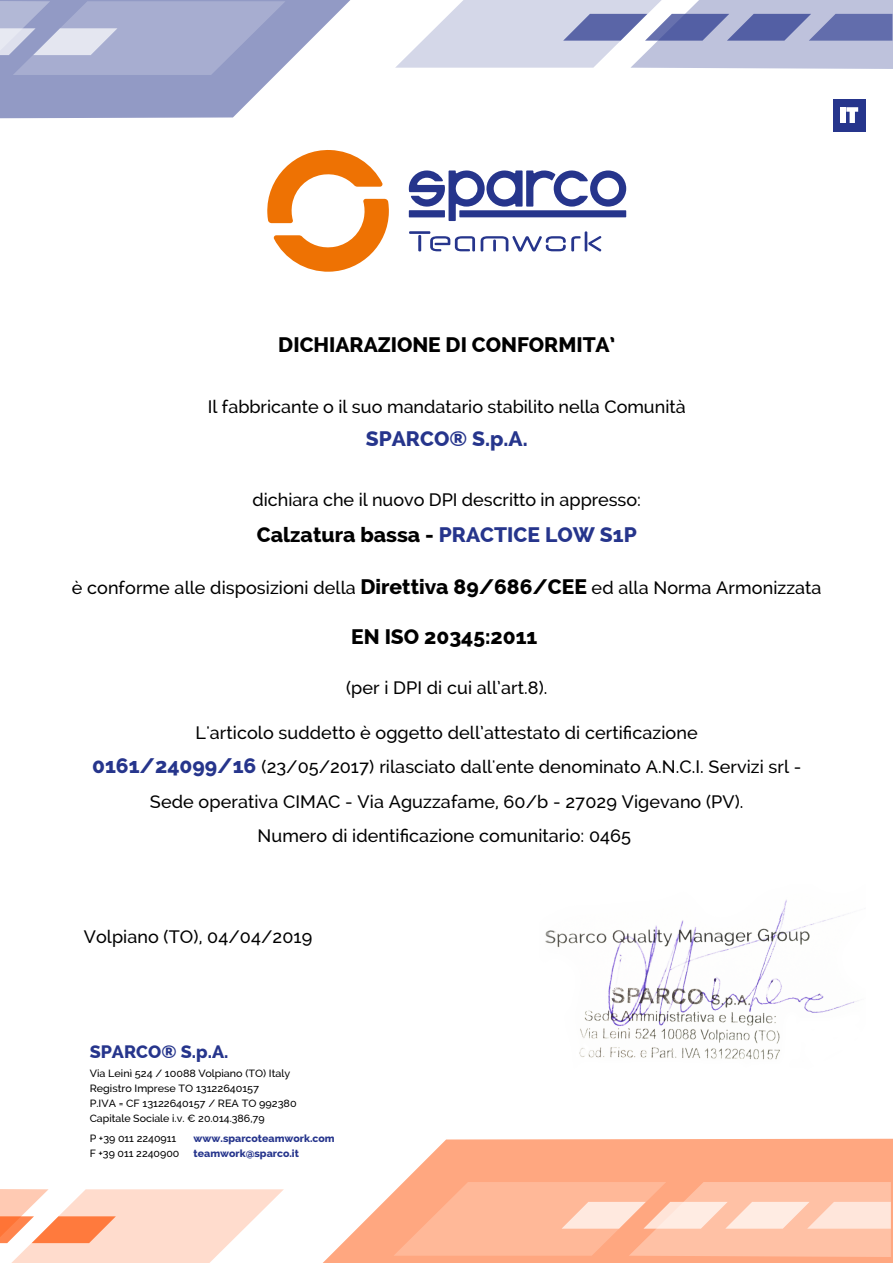
<style>
.page{position:relative;width:893px;height:1263px;background:#fff}
.page>*{position:absolute;margin:0;border:0;box-sizing:border-box;transform-origin:0 0}
.t1{font:800 21px "Raleway";color:#000}
.t2{font:800 21px "Raleway";color:#26358c}
.t3{font:500 18px/34.5px "Raleway";letter-spacing:.005em;color:#000;text-align:center}
.t4{font:800 18px "Raleway";color:#26358c}
.t5{font:500 10.5px/15px "Raleway";color:#000}
.t6{font:800 10.5px/15px "Raleway";color:#26358c}
.s1{color:#26358c}
.s2{font-weight:800;font-size:21px}
.s3{font-weight:800;font-size:21px;color:#26358c}
</style>
<div class="page">
<svg style="left:0;top:0;width:350px;height:118px"></svg>
<svg style="left:395px;top:0;width:498px;height:69px;background:#bcc0db"></svg>
<svg style="left:323px;top:1139px;width:570px;height:124px;fill:#ffa780"></svg>
<svg style="left:394px;top:1182px;width:497px;height:75px;background:#ffc1a5"></svg>
<svg style="left:0;top:1189px;width:284px;height:74px"></svg>
<svg style="left:409px;top:170px;width:217px;height:51px"></svg>
<hr style="left:418px;top:235px;width:3px;height:16px;background:#26358c">
<hr style="left:409px;top:231px;width:21px;height:3px;background:#26358c">
<svg style="left:430px;top:236px;width:45px;height:15px"></svg>
<svg style="left:481px;top:231px;width:120px;height:21px"></svg>
<svg style="left:267px;top:150px;width:122px;height:122px"></svg>
<img style="left:545px;top:900px;width:314px;height:160px">
<div style="left:833px;top:99px;width:32px;height:33px;background:#26358c"></div>
<div style="left:840px;top:107px;width:5px;height:16px;background:#fff"></div>
<svg style="left:846px;top:107px;width:12px;height:16px"></svg>
<p class="t1" style="left:278px;top:333px;width:339px">DICHIARAZIONE DI CONFORMITA’</p>
<p class="t3" style="left:208px;top:389px;width:479px">Il fabbricante o il suo mandatario stabilito nella Comunità</p>
<p class="t2" style="left:366px;top:426px;width:163px">SPARCO® S.p.A.</p>
<p class="t3" style="left:253px;top:483px;width:390px">dichiara che il nuovo DPI descritto in appresso:</p>
<p class="t1" style="left:257px;top:522px;width:381px">Calzatura bassa - <span class="s1">PRACTICE LOW S1P</span></p>
<p class="t3" style="left:72px;top:570px;width:751px">è conforme alle disposizioni della <span class="s2">Direttiva 89/686/CEE</span> ed alla Norma Armonizzata</p>
<p class="t1" style="left:351px;top:624px;width:188px">EN ISO 20345:2011</p>
<p class="t3" style="left:346px;top:670px;width:203px">(per i DPI di cui all’art.8).</p>
<p class="t3" style="left:92px;top:715px;width:711px">L'articolo suddetto è oggetto dell’attestato di certificazione<br><span class="s3">0161/24099/16</span> (23/05/2017) rilasciato dall'ente denominato A.N.C.I. Servizi srl - Sede operativa CIMAC - Via Aguzzafame, 60/b - 27029 Vigevano (PV).<br>Numero di identificazione comunitario: 0465</p>
<p class="t3" style="left:84px;top:919px;width:230px">Volpiano (TO), 04/04/2019</p>
<p class="t4" style="left:90px;top:1041px;width:140px">SPARCO® S.p.A.</p>
<p class="t5" style="left:90px;top:1065px;width:208px">Via Leinì 524 / 10088 Volpiano (TO) Italy Registro Imprese TO 13122640157<br>P.IVA = CF 13122640157 / REA TO 992380<br>Capitale Sociale i.v. € 20.014.386,79</p>
<p class="t6" style="left:194px;top:1131px;width:143px">www.sparcoteamwork.com teamwork@sparco.it</p>
<p class="t5" style="left:90px;top:1131px;width:91px">P +39 011 2240911<br>F +39 011 2240900</p>
</div>
